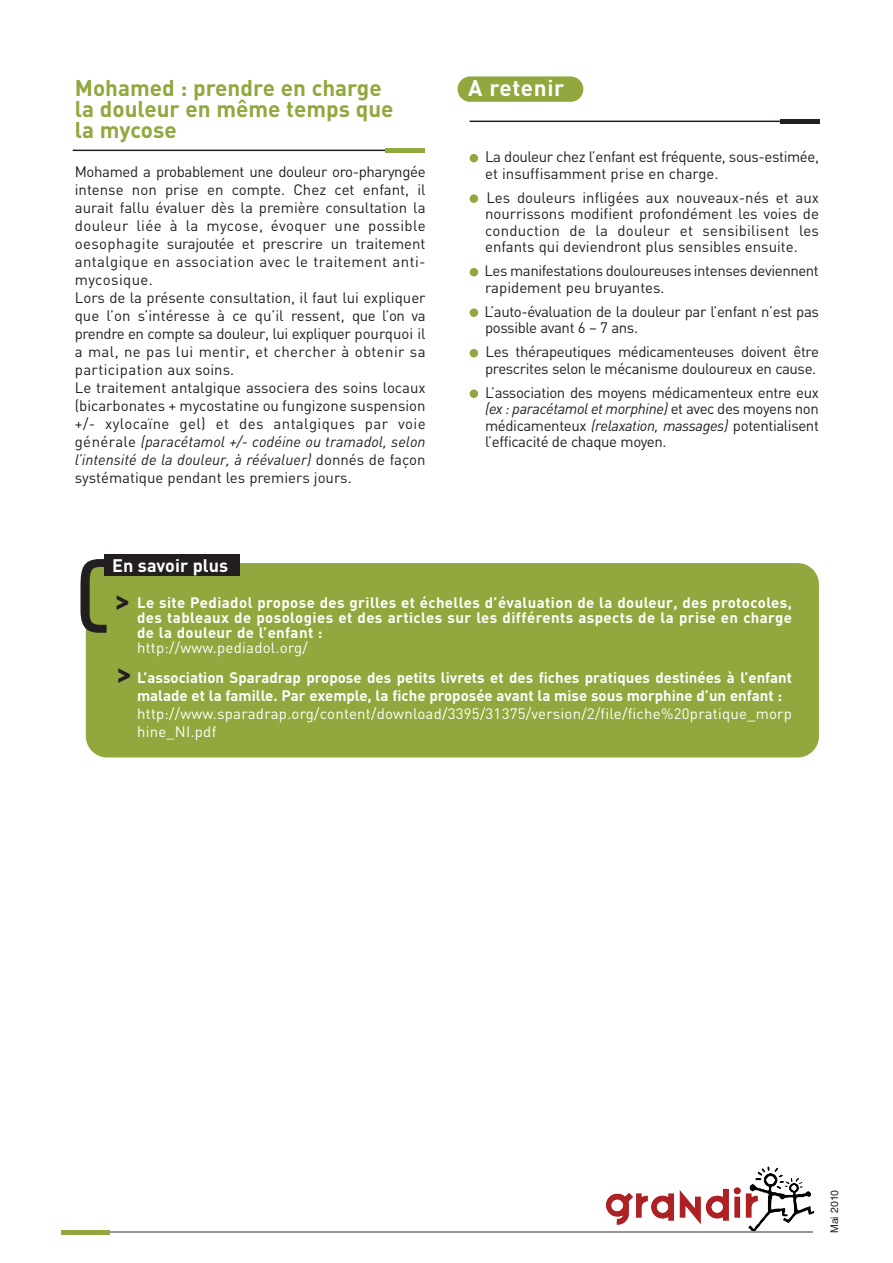
<style>
.page{position:relative;width:893px;height:1263px;background:#fff}
.page>*{position:absolute;margin:0;border:0;box-sizing:border-box;transform-origin:0 0}
.t1{font:99.6px "Eurostile Extended Two";color:#231f20}
.t2{font:700 28.95px "Formata";color:#231f20}
.t3{font:700 22.5px/21px "DIN";color:#90a83d}
.t4{font:700 22.5px "DIN";letter-spacing:.025em;color:#fff}
.t5{font:700 18px "DIN";color:#fff}
.t6{font:15px/18px "DIN";color:#231f20;text-align:justify}
.t7{font:700 15px/15px "DIN";color:#fff;text-align:justify}
.t8{font:15px/16.5px "DIN";letter-spacing:-.025em;color:#231f20}
.t9{font:15px/18px "DIN";letter-spacing:.015em;color:#fff}
.t10{font:10.5px "Helvetica";color:#231f20}
.s1{font-style:italic}
</style>
<div class="page">
<div style="left:86px;top:563px;width:733px;height:194px;background:#90a83d;border-radius:21px"></div>
<div style="left:105px;top:554px;width:135px;height:21px;background:#231f20"></div>
<hr style="left:68px;top:1232px;width:745px;height:1px;background:#939598">
<hr style="left:62px;top:1230px;width:48px;height:4px;background:#90a83d">
<img style="left:757px;top:1166px;width:21px;height:26px">
<div style="left:458px;top:76px;width:125px;height:26px;background:#90a83d;border-radius:13px"></div>
<div style="left:470px;top:154px;width:8px;height:8px;background:#90a83d;border-radius:50%"></div>
<div style="left:470px;top:389px;width:8px;height:9px;background:#90a83d;border-radius:50%"></div>
<div style="left:470px;top:349px;width:8px;height:8px;background:#90a83d;border-radius:50%"></div>
<div style="left:470px;top:308px;width:8px;height:9px;background:#90a83d;border-radius:50%"></div>
<div style="left:470px;top:268px;width:8px;height:8px;background:#90a83d;border-radius:50%"></div>
<div style="left:470px;top:194px;width:8px;height:9px;background:#90a83d;border-radius:50%"></div>
<hr style="left:73px;top:150px;width:350px;height:1px;background:#231f20">
<div style="left:386px;top:148px;width:39px;height:5px;background:#90a83d"></div>
<hr style="left:470px;top:121px;width:348px;height:1px;background:#231f20">
<div style="left:781px;top:119px;width:39px;height:5px;background:#231f20"></div>
<h3 class="t3" style="left:75px;top:78px;width:320px">Mohamed : prendre en charge la douleur en même temps que la mycose</h3>
<p class="t6" style="left:75px;top:163px;width:352px;text-align:left">Mohamed a probablement une douleur oro-pharyngée intense non prise en compte. Chez cet enfant, il aurait fallu évaluer dès la première consultation la douleur liée à la mycose, évoquer une possible oesophagite surajoutée et prescrire un traitement antalgique en association avec le traitement anti&shy;mycosique.<br>Lors de la présente consultation, il faut lui expliquer que l’on s’intéresse à ce qu’il ressent, que l’on va prendre en compte sa douleur, lui expliquer pourquoi il a mal, ne pas lui mentir, et chercher à obtenir sa participation aux soins.<br>Le traitement antalgique associera des soins locaux (bicarbonates + mycostatine ou fungizone suspension +/- xylocaïne gel) et des antalgiques par voie générale <span class="s1">(paracétamol +/- codéine ou tramadol, selon l’intensité de la douleur, à réévaluer)</span> donnés de façon systématique pendant les premiers jours.</p>
<h3 class="t4" style="left:468px;top:75px;width:98px">A retenir</h3>
<p class="t8" style="left:485px;top:149px;width:335px">La douleur chez l’enfant est fréquente, sous-estimée, et insuffisamment prise en charge.</p>
<p class="t6" style="left:485px;top:189px;width:335px;line-height:16.5px">Les douleurs infligées aux nouveaux-nés et aux nourrissons modifient profondément les voies de conduction de la douleur et sensibilisent les enfants qui deviendront plus sensibles ensuite.</p>
<p class="t8" style="left:484px;top:263px;width:336px">Les manifestations douloureuses intenses deviennent rapidement peu bruyantes.</p>
<p class="t8" style="left:484px;top:303px;width:336px">L’auto-évaluation de la douleur par l’enfant n’est pas possible avant 6 – 7 ans.</p>
<p class="t8" style="left:485px;top:344px;width:335px">Les thérapeutiques médicamenteuses doivent être prescrites selon le mécanisme douloureux en cause.</p>
<p class="t6" style="left:485px;top:384px;width:335px;line-height:16.5px">L’association des moyens médicamenteux entre eux <span class="s1">(ex : paracétamol et morphine)</span> et avec des moyens non médicamenteux <span class="s1">(relaxation, massages)</span> potentialisent l’efficacité de chaque moyen.</p>
<p class="t5" style="left:112px;top:555px;width:117px">En savoir plus</p>
<h1 class="t1" style="left:74px;top:560px;width:38px">(</h1>
<h2 class="t2" style="left:131px;top:592px;width:23px;rotate:90deg">^</h2>
<p class="t7" style="left:137px;top:595px;width:656px">Le site Pediadol propose des grilles et échelles d’évaluation de la douleur, des protocoles, des tableaux de posologies et des articles sur les différents aspects de la prise en charge de la douleur de l’enfant :</p>
<p class="t9" style="left:137px;top:639px;width:172px">http://www.pediadol.org/</p>
<p class="t7" style="left:137px;top:669px;width:656px;line-height:18px">L’association Sparadrap propose des petits livrets et des fiches pratiques destinées à l’enfant malade et la famille. Par exemple, la fiche proposée avant la mise sous morphine d’un enfant :</p>
<p class="t9" style="left:137px;top:705px;width:656px">http://www.sparadrap.org/content/download/3395/31375/version/2/file/fiche%20pratique_morp hine_NI.pdf</p>
<h2 class="t2" style="left:132px;top:665px;width:23px;rotate:90deg">^</h2>
<p class="t10" style="left:831px;top:1233px;width:45px;rotate:-90deg">Mai 2010</p>
</div>
